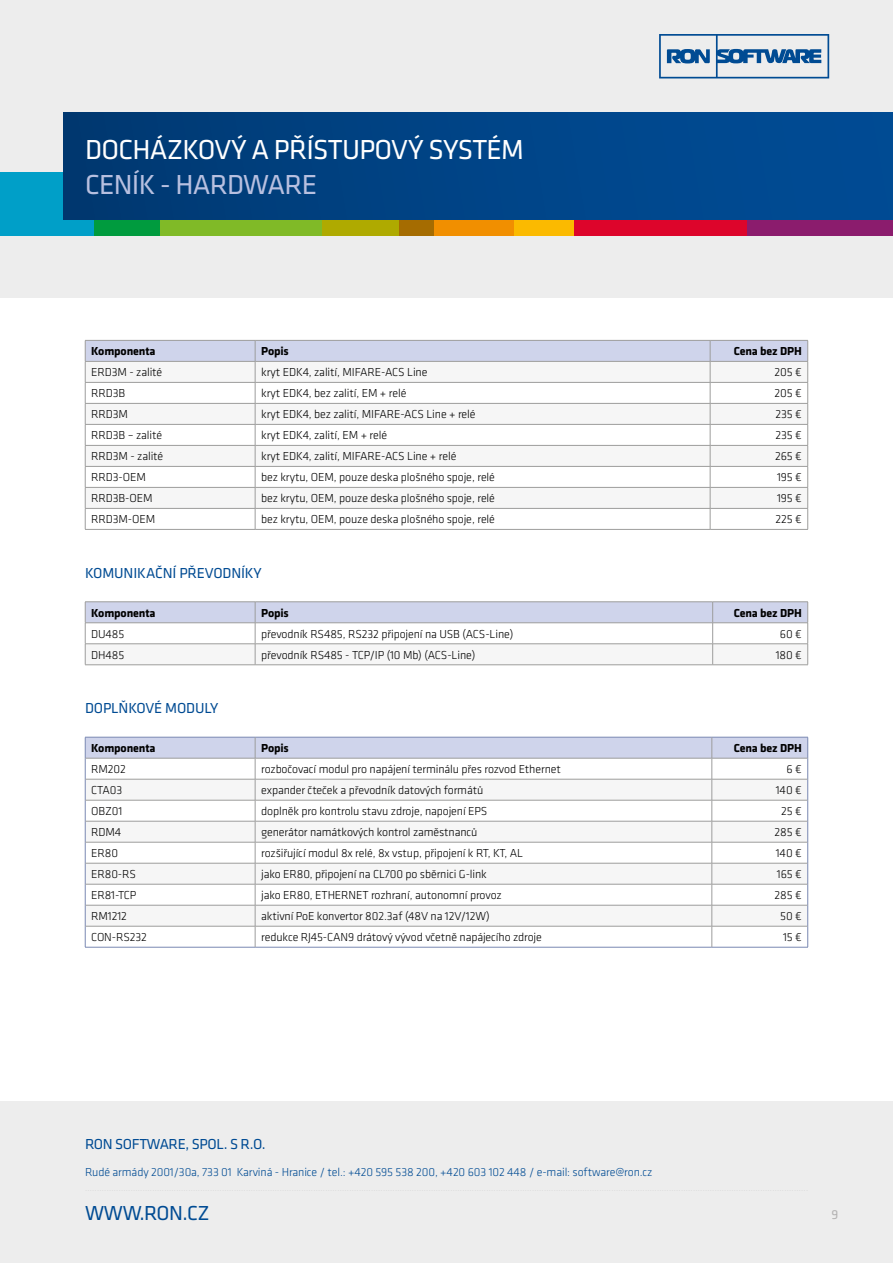
<style>
.page{position:relative;width:893px;height:1263px;background:#fff}
.page>*{position:absolute;margin:0;border:0;box-sizing:border-box;transform-origin:0 0}
.t1{font:28.5px "Klavika";letter-spacing:-.025em;color:#fff}
.t2{font:28.5px "Klavika";letter-spacing:-.025em;color:#b8c0e0}
.t3{font:21px "Klavika";letter-spacing:-.025em;color:#004b93}
.t4{font:15px "Klavika";letter-spacing:-.01em;color:#004b93}
.t5{font:13.5px "Klavika";color:#b3b2b2}
.t6{font:300 12px "Klavika";letter-spacing:-.01em;color:#000}
.t7{font:300 12px "Klavika";letter-spacing:-.01em;color:#004b93}
.t8{font:700 12px "Klavika";letter-spacing:-.01em;color:#000}
</style>
<div class="page">
<div style="left:0;top:0;width:893px;height:298px;background:#ededed"></div>
<div style="left:0;top:1101px;width:893px;height:162px;background:#ededed"></div>
<div style="left:0;top:172px;width:744px;height:64px;background:#009fc8"></div>
<div style="left:94px;top:172px;width:650px;height:64px;background:#009b3e"></div>
<div style="left:160px;top:172px;width:635px;height:64px;background:#80ba27"></div>
<svg style="left:323px;top:172px;width:566px;height:64px;background:#a19107"></svg>
<div style="left:434px;top:172px;width:459px;height:64px;background:#f18f00"></div>
<div style="left:514px;top:172px;width:379px;height:64px;background:#fbba00"></div>
<div style="left:574px;top:172px;width:319px;height:64px;background:#dd052b"></div>
<div style="left:747px;top:172px;width:146px;height:64px;background:#8b1c6d"></div>
<div style="left:64px;top:113px;width:829px;height:106px;background:linear-gradient(to right,#003972,#004d98)"></div>
<svg style="left:659px;top:34px;width:170px;height:44px"></svg>
<svg style="left:85px;top:340px;width:723px;height:189px"></svg>
<hr style="left:85px;top:529px;width:170px;height:1px;background:#9d9d9c">
<hr style="left:255px;top:529px;width:455px;height:1px;background:#9d9d9c">
<hr style="left:710px;top:529px;width:98px;height:1px;background:#9d9d9c">
<hr style="left:85px;top:601px;width:170px;height:1px;background:#9d9d9c">
<hr style="left:255px;top:601px;width:458px;height:1px;background:#9d9d9c">
<hr style="left:713px;top:601px;width:95px;height:1px;background:#9d9d9c">
<svg style="left:85px;top:602px;width:723px;height:62px"></svg>
<hr style="left:85px;top:664px;width:170px;height:1px;background:#9d9d9c">
<hr style="left:255px;top:664px;width:458px;height:1px;background:#9d9d9c">
<hr style="left:713px;top:664px;width:95px;height:1px;background:#9d9d9c">
<hr style="left:85px;top:947px;width:170px;height:1px;background:#7988b2">
<hr style="left:255px;top:947px;width:457px;height:1px;background:#7988b2">
<hr style="left:712px;top:947px;width:96px;height:1px;background:#7988b2">
<svg style="left:85px;top:737px;width:723px;height:210px"></svg>
<h1 class="t1" style="left:85px;top:131px;width:440px">DOCHÁZKOVÝ A PŘÍSTUPOVÝ SYSTÉM</h1>
<h1 class="t2" style="left:85px;top:166px;width:234px">CENÍK - HARDWARE</h1>
<p class="t8" style="left:91px;top:343px;width:66px">Komponenta</p>
<p class="t8" style="left:261px;top:343px;width:29px">Popis</p>
<p class="t8" style="left:734px;top:343px;width:70px">Cena bez DPH</p>
<p class="t6" style="left:91px;top:365px;width:73px">ERD3M - zalité</p>
<p class="t6" style="left:261px;top:365px;width:131px">kryt EDK4, zalití, MI FARE-ACS</p>
<p class="t6" style="left:407px;top:365px;width:22px">Line</p>
<p class="t6" style="left:774px;top:365px;width:29px">205 €</p>
<p class="t6" style="left:91px;top:386px;width:36px">RRD3B</p>
<p class="t6" style="left:261px;top:386px;width:147px">kryt EDK4, bez zalití, E M + relé</p>
<p class="t6" style="left:774px;top:386px;width:29px">205 €</p>
<p class="t6" style="left:91px;top:407px;width:38px">RRD3M</p>
<p class="t6" style="left:261px;top:407px;width:151px">kryt EDK4, bez zalití, MI FARE-ACS</p>
<p class="t6" style="left:426px;top:407px;width:51px">Line + relé</p>
<p class="t6" style="left:775px;top:407px;width:28px">235 €</p>
<p class="t6" style="left:91px;top:428px;width:72px">RRD3B – zalité</p>
<p class="t6" style="left:261px;top:428px;width:128px">kryt EDK4, zalití, E M + relé</p>
<p class="t6" style="left:775px;top:428px;width:28px">235 €</p>
<p class="t6" style="left:91px;top:449px;width:74px">RRD3M - zalité</p>
<p class="t6" style="left:261px;top:449px;width:131px">kryt EDK4, zalití, MI FARE-ACS</p>
<p class="t6" style="left:407px;top:449px;width:51px">Line + relé</p>
<p class="t6" style="left:775px;top:449px;width:28px">265 €</p>
<p class="t6" style="left:91px;top:470px;width:56px">RRD3-OEM</p>
<p class="t6" style="left:261px;top:470px;width:235px">bez krytu, OEM, pouze deska plošného spoje, relé</p>
<p class="t6" style="left:777px;top:470px;width:26px">195 €</p>
<p class="t6" style="left:91px;top:491px;width:63px">RRD3B-OEM</p>
<p class="t6" style="left:261px;top:491px;width:235px">bez krytu, OEM, pouze deska plošného spoje, relé</p>
<p class="t6" style="left:777px;top:491px;width:26px">195 €</p>
<p class="t6" style="left:91px;top:512px;width:66px">RRD3M-OEM</p>
<p class="t6" style="left:261px;top:512px;width:235px">bez krytu, OEM, pouze deska plošného spoje, relé</p>
<p class="t6" style="left:775px;top:512px;width:28px">225 €</p>
<p class="t4" style="left:85px;top:563px;width:178px">KOMUN IKAČN Í PŘEVODN ÍKY</p>
<p class="t8" style="left:91px;top:604px;width:66px">Komponenta</p>
<p class="t8" style="left:261px;top:604px;width:29px">Popis</p>
<p class="t8" style="left:734px;top:604px;width:70px">Cena bez DPH</p>
<p class="t6" style="left:91px;top:627px;width:35px">DU485</p>
<p class="t6" style="left:261px;top:627px;width:254px">převodník RS485, RS232 připojení na US B (ACS-Line)</p>
<p class="t6" style="left:780px;top:627px;width:23px">60 €</p>
<p class="t6" style="left:91px;top:648px;width:35px">DH485</p>
<p class="t6" style="left:261px;top:648px;width:216px">převodník RS485 - TCP/I P (10 Mb) (ACS-Line)</p>
<p class="t6" style="left:776px;top:648px;width:28px">180 €</p>
<p class="t4" style="left:85px;top:698px;width:135px">DOPLŇKOVÉ MODULY</p>
<p class="t8" style="left:91px;top:739px;width:66px">Komponenta</p>
<p class="t8" style="left:261px;top:739px;width:29px">Popis</p>
<p class="t8" style="left:734px;top:739px;width:70px">Cena bez DPH</p>
<p class="t6" style="left:91px;top:762px;width:36px">RM202</p>
<p class="t6" style="left:261px;top:762px;width:301px">rozbočovací modul pro napájení terminálu přes rozvod Ethernet</p>
<p class="t6" style="left:786px;top:762px;width:17px">6 €</p>
<p class="t6" style="left:91px;top:783px;width:33px">CTA03</p>
<p class="t6" style="left:261px;top:783px;width:224px">expander čteček a převodník datových formátů</p>
<p class="t6" style="left:776px;top:783px;width:27px">140 €</p>
<p class="t6" style="left:91px;top:804px;width:33px">OBZ01</p>
<p class="t6" style="left:261px;top:804px;width:226px">doplněk pro kontrolu stavu zdroje, napojení EPS</p>
<p class="t6" style="left:781px;top:804px;width:22px">25 €</p>
<p class="t6" style="left:91px;top:825px;width:32px">RDM4</p>
<p class="t6" style="left:261px;top:825px;width:218px">generátor namátkových kontrol zaměstnanců</p>
<p class="t6" style="left:774px;top:825px;width:29px">285 €</p>
<p class="t6" style="left:91px;top:846px;width:28px">ER80</p>
<p class="t6" style="left:261px;top:846px;width:256px">rozšiřující modul 8x relé, 8x vstup, připojení k RT, KT, AL</p>
<p class="t6" style="left:776px;top:846px;width:27px">140 €</p>
<p class="t6" style="left:91px;top:867px;width:38px">ER80-RS</p>
<p class="t6" style="left:261px;top:867px;width:227px">jako ER80, připojení na CL700 po sběrnici G-link</p>
<p class="t6" style="left:777px;top:867px;width:26px">165 €</p>
<p class="t6" style="left:91px;top:888px;width:47px">ER81-TC P</p>
<p class="t6" style="left:261px;top:888px;width:62px">jako ER80, ETHERNET</p>
<p class="t6" style="left:371px;top:888px;width:132px">rozhraní, autonomní provoz</p>
<p class="t6" style="left:775px;top:888px;width:29px">285 €</p>
<p class="t6" style="left:91px;top:909px;width:37px">RM1212</p>
<p class="t6" style="left:261px;top:909px;width:230px">aktivní PoE konvertor 802.3af (48V na 12V/12W)</p>
<p class="t6" style="left:780px;top:909px;width:23px">50 €</p>
<p class="t6" style="left:91px;top:930px;width:57px">CON-RS232</p>
<p class="t6" style="left:261px;top:930px;width:282px">redukce RJ45-CAN 9 drátový vývod včetně napájecího zdroje</p>
<p class="t6" style="left:783px;top:930px;width:20px">15 €</p>
<p class="t4" style="left:85px;top:1134px;width:10px">RON</p>
<p class="t4" style="left:115px;top:1134px;width:35px">SO FTWARE</p>
<p class="t4" style="left:185px;top:1134px;width:82px">, SPOL. S R.O.</p>
<p class="t7" style="left:85px;top:1164px;width:569px">Rudé armády 2001/30a, 733 01 Karviná - Hranice / tel.: +420 595 538 200, +420 603 102 448 / e-mail: software@ron.cz</p>
<h2 class="t3" style="left:85px;top:1199px;width:126px">WWW.RON.CZ</h2>
<p class="t5" style="left:832px;top:1206px;width:8px">9</p>
</div>
